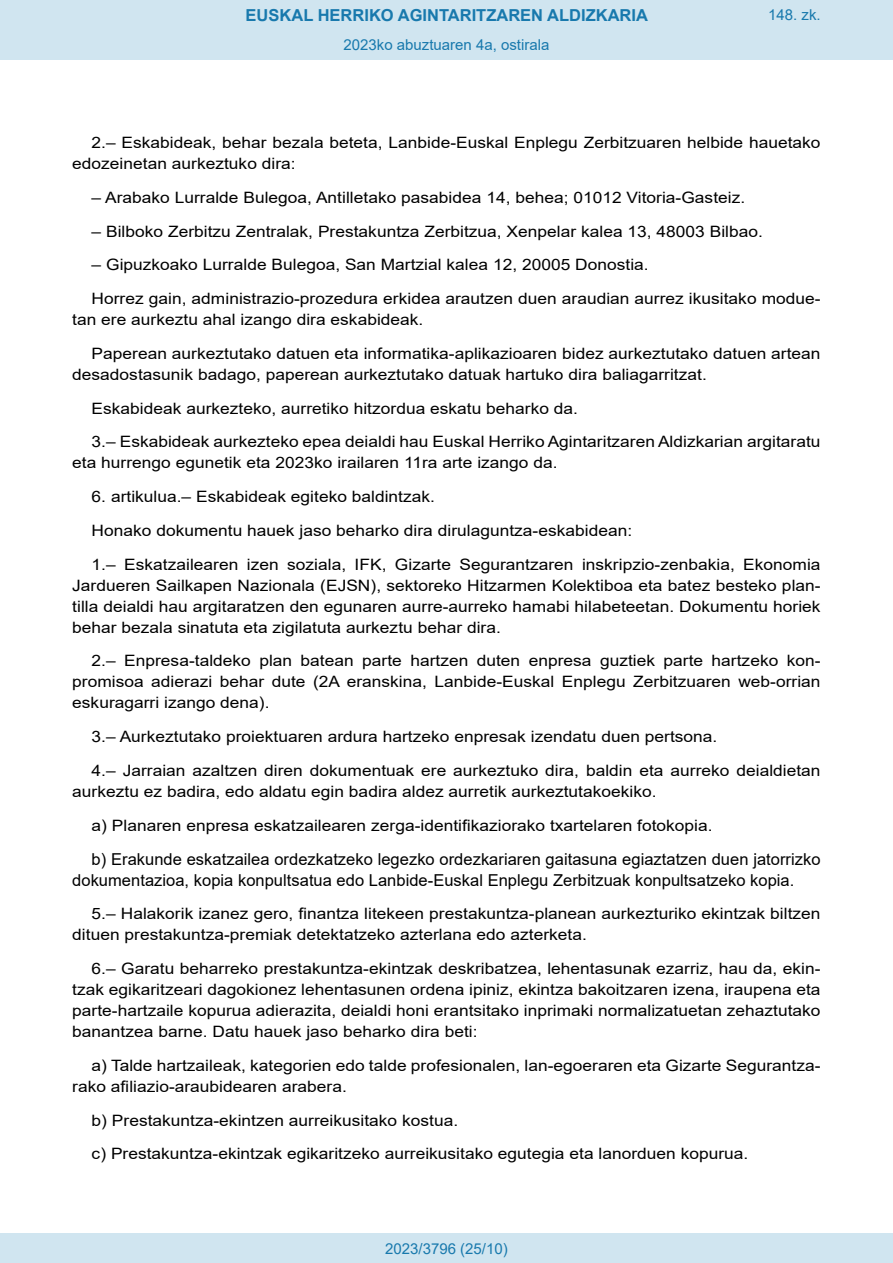
<style>
.page{position:relative;width:893px;height:1263px;background:#fff}
.page>*{position:absolute;margin:0;border:0;box-sizing:border-box;transform-origin:0 0}
.BOPVDetalle{font:16.5px/21px "Arial";color:#000}
.t1{font:700 16.5px "Arial";color:#1879ad}
.BOPVDetalle-2{font:15.6px/21px "Arial";color:#000;scale:1.11 1}
.Paginacion_Centro{font:15px "Arial";color:#1879ad}
</style>
<div class="page">
<div style="left:0;top:0;width:893px;height:60px;background:#d0e5f0"></div>
<div style="left:0;top:1233px;width:893px;height:30px;background:#d0e5f0"></div>
<p class="t1" style="left:246px;top:3px;width:404px">EUSKAL HERRIKO AGINTARITZAREN ALDIZKARIA</p>
<p class="Paginacion_Centro" style="left:343px;top:35px;width:207px">2023ko abuztuaren 4a, ostirala</p>
<p class="Paginacion_Centro" style="left:768px;top:5px;width:54px">148. zk.</p>
<p class="BOPVDetalle-2" style="left:72px;top:132px;width:676px;text-indent:19px">2.– Eskabideak, behar bezala beteta, Lanbide-Euskal Enplegu Zerbitzuaren helbide hauetako edozeinetan aurkeztuko dira:</p>
<p class="BOPVDetalle-2" style="left:92px;top:187px;width:590px">– Arabako Lurralde Bulegoa, Antilletako pasabidea 14, behea; 01012 Vitoria-Gasteiz.</p>
<p class="BOPVDetalle-2" style="left:92px;top:221px;width:606px">– Bilboko Zerbitzu Zentralak, Prestakuntza Zerbitzua, Xenpelar kalea 13, 48003 Bilbao.</p>
<p class="BOPVDetalle-2" style="left:92px;top:254px;width:503px">– Gipuzkoako Lurralde Bulegoa, San Martzial kalea 12, 20005 Donostia.</p>
<p class="BOPVDetalle-2" style="left:72px;top:288px;width:676px;text-indent:19px">Horrez gain, administrazio-prozedura erkidea arautzen duen araudian aurrez ikusitako modue&shy;tan ere aurkeztu ahal izango dira eskabideak.</p>
<p class="BOPVDetalle-2" style="left:72px;top:343px;width:676px;text-indent:19px">Paperean aurkeztutako datuen eta informatika-aplikazioaren bidez aurkeztutako datuen artean desadostasunik badago, paperean aurkeztutako datuak hartuko dira baliagarritzat.</p>
<p class="BOPVDetalle-2" style="left:92px;top:398px;width:440px">Eskabideak aurkezteko, aurretiko hitzordua eskatu beharko da.</p>
<p class="BOPVDetalle-2" style="left:72px;top:431px;width:676px;text-indent:19px">3.– Eskabideak aurkezteko epea deialdi hau Euskal Herriko Agintaritzaren Aldizkarian argitaratu eta hurrengo egunetik eta 2023ko irailaren 11ra arte izango da.</p>
<p class="BOPVDetalle-2" style="left:92px;top:486px;width:311px">6. artikulua.– Eskabideak egiteko baldintzak.</p>
<p class="BOPVDetalle-2" style="left:92px;top:520px;width:488px">Honako dokumentu hauek jaso beharko dira dirulaguntza-eskabidean:</p>
<p class="BOPVDetalle-2" style="left:72px;top:554px;width:676px;text-align:justify;text-indent:19px">1.– Eskatzailearen izen soziala, IFK, Gizarte Segurantzaren inskripzio-zenbakia, Ekonomia Jardueren Sailkapen Nazionala (EJSN), sektoreko Hitzarmen Kolektiboa eta batez besteko plan&shy;tilla deialdi hau argitaratzen den egunaren aurre-aurreko hamabi hilabeteetan. Dokumentu horiek behar bezala sinatuta eta zigilatuta aurkeztu behar dira.</p>
<p class="BOPVDetalle-2" style="left:72px;top:650px;width:676px;text-align:justify;text-indent:19px">2.– Enpresa-taldeko plan batean parte hartzen duten enpresa guztiek parte hartzeko kon&shy;promisoa adierazi behar dute (2A eranskina, Lanbide-Euskal Enplegu Zerbitzuaren web-orrian eskuragarri izango dena).</p>
<p class="BOPVDetalle-2" style="left:92px;top:726px;width:565px">3.– Aurkeztutako proiektuaren ardura hartzeko enpresak izendatu duen pertsona.</p>
<p class="BOPVDetalle-2" style="left:72px;top:760px;width:676px;text-indent:19px">4.– Jarraian azaltzen diren dokumentuak ere aurkeztuko dira, baldin eta aurreko deialdietan aurkeztu ez badira, edo aldatu egin badira aldez aurretik aurkeztutakoekiko.</p>
<p class="BOPVDetalle-2" style="left:92px;top:815px;width:561px">a) Planaren enpresa eskatzailearen zerga-identifikaziorako txartelaren fotokopia.</p>
<p class="BOPVDetalle" style="left:72px;top:848px;width:750px;text-indent:19px">b) Erakunde eskatzailea ordezkatzeko legezko ordezkariaren gaitasuna egiaztatzen duen jatorrizko dokumentazioa, kopia konpultsatua edo Lanbide-Euskal Enplegu Zerbitzuak konpultsatzeko kopia.</p>
<p class="BOPVDetalle-2" style="left:72px;top:903px;width:676px;text-indent:19px">5.– Halakorik izanez gero, finantza litekeen prestakuntza-planean aurkezturiko ekintzak biltzen dituen prestakuntza-premiak detektatzeko azterlana edo azterketa.</p>
<p class="BOPVDetalle-2" style="left:72px;top:958px;width:676px;text-align:justify;text-indent:19px">6.– Garatu beharreko prestakuntza-ekintzak deskribatzea, lehentasunak ezarriz, hau da, ekin&shy;tzak egikaritzeari dagokionez lehentasunen ordena ipiniz, ekintza bakoitzaren izena, iraupena eta parte-hartzaile kopurua adierazita, deialdi honi erantsitako inprimaki normalizatuetan zehaztutako banantzea barne. Datu hauek jaso beharko dira beti:</p>
<p class="BOPVDetalle-2" style="left:72px;top:1055px;width:676px;text-indent:19px">a) Talde hartzaileak, kategorien edo talde profesionalen, lan-egoeraren eta Gizarte Segurantza&shy;rako afiliazio-araubidearen arabera.</p>
<p class="BOPVDetalle-2" style="left:92px;top:1109px;width:332px">b) Prestakuntza-ekintzen aurreikusitako kostua.</p>
<p class="BOPVDetalle-2" style="left:92px;top:1143px;width:593px">c) Prestakuntza-ekintzak egikaritzeko aurreikusitako egutegia eta lanorduen kopurua.</p>
<p class="Paginacion_Centro" style="left:385px;top:1238px;width:124px">2023/3796 (25/10)</p>
</div>
